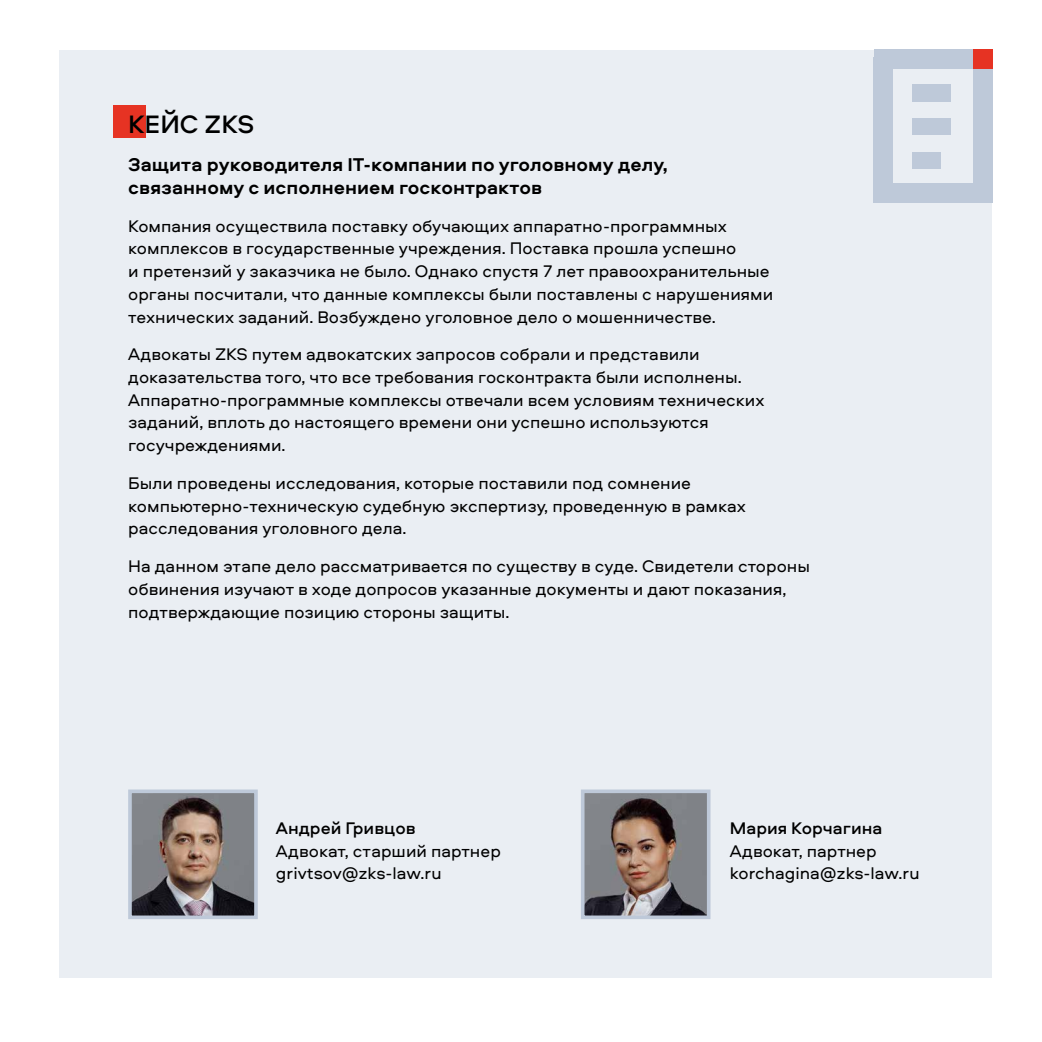
<style>
.page{position:relative;width:1042px;height:1042px;background:#fff}
.page>*{position:absolute;margin:0;border:0;box-sizing:border-box;transform-origin:0 0}
.t1{font:500 26.25px "Aeroport";color:#000}
.t2{font:700 19.25px/22.8px "Aeroport";color:#000}
.t3{font:17.5px/22.8px "Aeroport";color:#000}
.t4{font:500 17.5px "Aeroport";color:#000}
</style>
<div class="page">
<div style="left:60px;top:50px;width:932px;height:927px;background:#eaeef3"></div>
<div style="left:874px;top:50px;width:114px;height:19px;background:#bec9d9"></div>
<div style="left:874px;top:184px;width:114px;height:19px;background:#bec9d9"></div>
<div style="left:874px;top:57px;width:19px;height:146px;background:#bec9d9"></div>
<div style="left:973px;top:57px;width:19px;height:146px;background:#bec9d9"></div>
<div style="left:912px;top:84px;width:38px;height:18px;background:#bec9d9"></div>
<div style="left:912px;top:152px;width:29px;height:17px;background:#bec9d9"></div>
<div style="left:912px;top:118px;width:38px;height:17px;background:#bec9d9"></div>
<div style="left:973px;top:50px;width:19px;height:19px;background:#e63323"></div>
<div style="left:113px;top:106px;width:32px;height:32px;background:#e63323"></div>
<img style="left:133px;top:794px;width:120px;height:120px">
<div style="left:128px;top:789px;width:130px;height:130px;border:4px solid #bec9d9"></div>
<img style="left:586px;top:794px;width:119px;height:120px">
<div style="left:581px;top:789px;width:129px;height:130px;border:4px solid #bec9d9"></div>
<h1 class="t1" style="left:128px;top:106px;width:127px">КЕЙС ZKS</h1>
<p class="t2" style="left:128px;top:152px;width:541px">Защита руководителя IT-компании по уголовному делу, связанному с исполнением госконтрактов</p>
<p class="t3" style="left:128px;top:213px;width:646px">Компания осуществила поставку обучающих аппаратно-программных комплексов в государственные учреждения. Поставка прошла успешно<br>и претензий у заказчика не было. Однако спустя 7 лет правоохранительные органы посчитали, что данные комплексы были поставлены с нарушениями технических заданий. Возбуждено уголовное дело о мошенничестве.</p>
<p class="t3" style="left:128px;top:342px;width:638px">Адвокаты ZKS путем адвокатских запросов собрали и представили доказательства того, что все требования госконтракта были исполнены.<br>Аппаратно-программные комплексы отвечали всем условиям технических заданий, вплоть до настоящего времени они успешно используются госучреждениями.</p>
<p class="t3" style="left:128px;top:471px;width:619px">Были проведены исследования, которые поставили под сомнение компьютерно-техническую судебную экспертизу, проведенную в рамках расследования уголовного дела.</p>
<p class="t3" style="left:128px;top:554px;width:683px">На данном этапе дело рассматривается по существу в суде. Свидетели стороны обвинения изучают в ходе допросов указанные документы и дают показания, подтверждающие позицию стороны защиты.</p>
<p class="t4" style="left:276px;top:815px;width:141px">Андрей Гривцов</p>
<p class="t3" style="left:276px;top:838px;width:226px">Адвокат, старший партнер grivtsov@zks-law.ru</p>
<p class="t4" style="left:730px;top:815px;width:154px">Мария Корчагина</p>
<p class="t3" style="left:730px;top:838px;width:191px">Адвокат, партнер korchagina@zks-law.ru</p>
</div>
